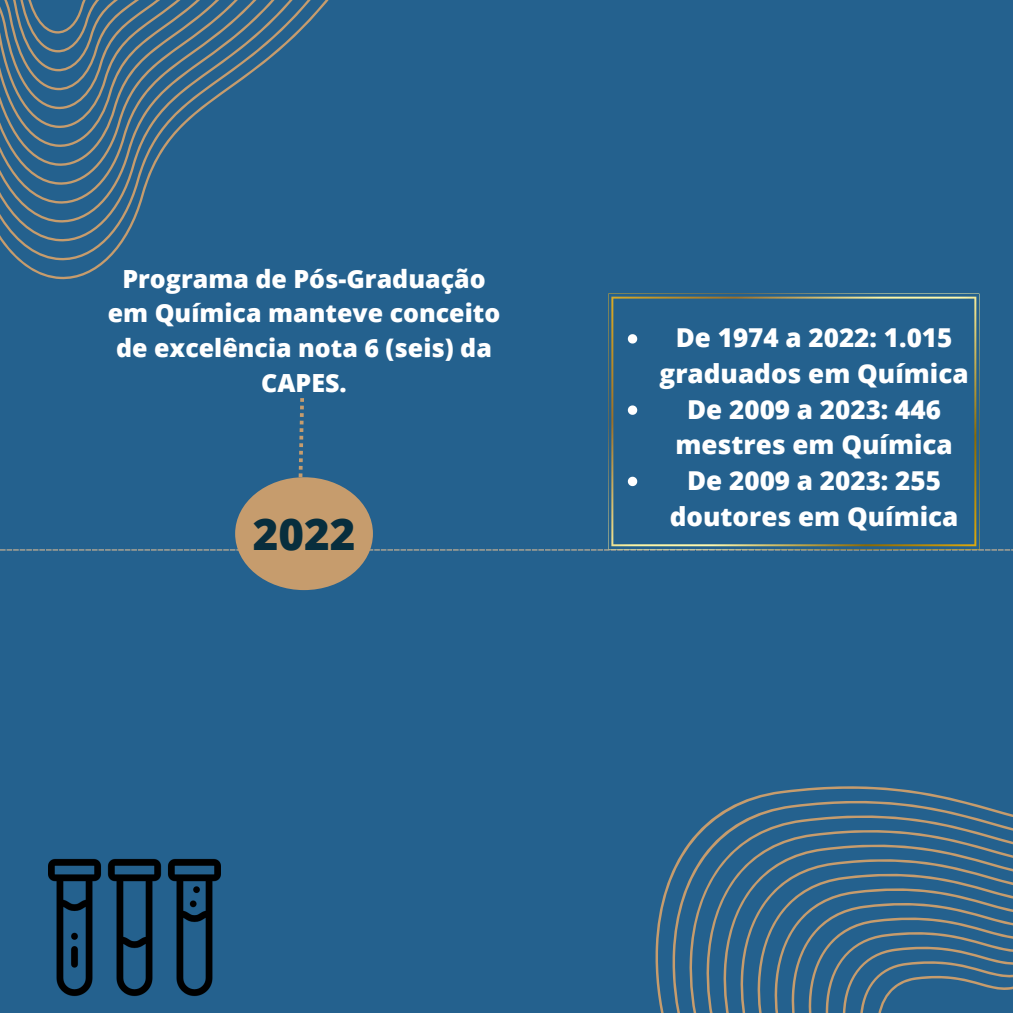
<style>
.page{position:relative;width:1013px;height:1013px;background:#fff}
.page>*{position:absolute;margin:0;border:0;box-sizing:border-box;transform-origin:0 0}
.t1{font:800 43.75px "Open Sans";color:#082e3d}
.t2{font:800 26px/35.6px "Open Sans";color:#fff;text-align:center}
.t3{font:800 25px/34.8px "Open Sans";color:#fff;text-align:center}
</style>
<div class="page">
<div style="left:0;top:0;width:1012px;height:1012px;background:#24618e"></div>
<svg style="left:655px;top:786px;width:357px;height:226px"></svg>
<svg style="left:0;top:0;width:329px;height:280px"></svg>
<svg style="left:299px;top:398px;width:5px;height:79px"></svg>
<svg style="left:0;top:549px;width:1012px;height:1px"></svg>
<div style="left:235px;top:477px;width:137px;height:113px;background:#c69c6d;border-radius:50%"></div>
<img style="left:49px;top:859px;width:171px;height:137px">
<svg style="left:608px;top:293px;width:371px;height:256px"></svg>
<svg style="left:628px;top:334px;width:9px;height:9px"></svg>
<svg style="left:628px;top:405px;width:9px;height:10px"></svg>
<svg style="left:628px;top:477px;width:9px;height:9px"></svg>
<p class="t3" style="left:108px;top:261px;width:394px">Programa de Pós-Graduação em Química manteve conceito de excelência nota 6 (seis) da<br>CAPES.</p>
<p class="t1" style="left:253px;top:503px;width:104px">2022</p>
<p class="t2" style="left:659px;top:319px;width:310px">De 1974 a 2022: 1.015 graduados em Química</p>
<p class="t2" style="left:675px;top:390px;width:279px">De 2009 a 2023: 446 mestres em Química</p>
<p class="t2" style="left:669px;top:462px;width:290px">De 2009 a 2023: 255 doutores em Química</p>
</div>
